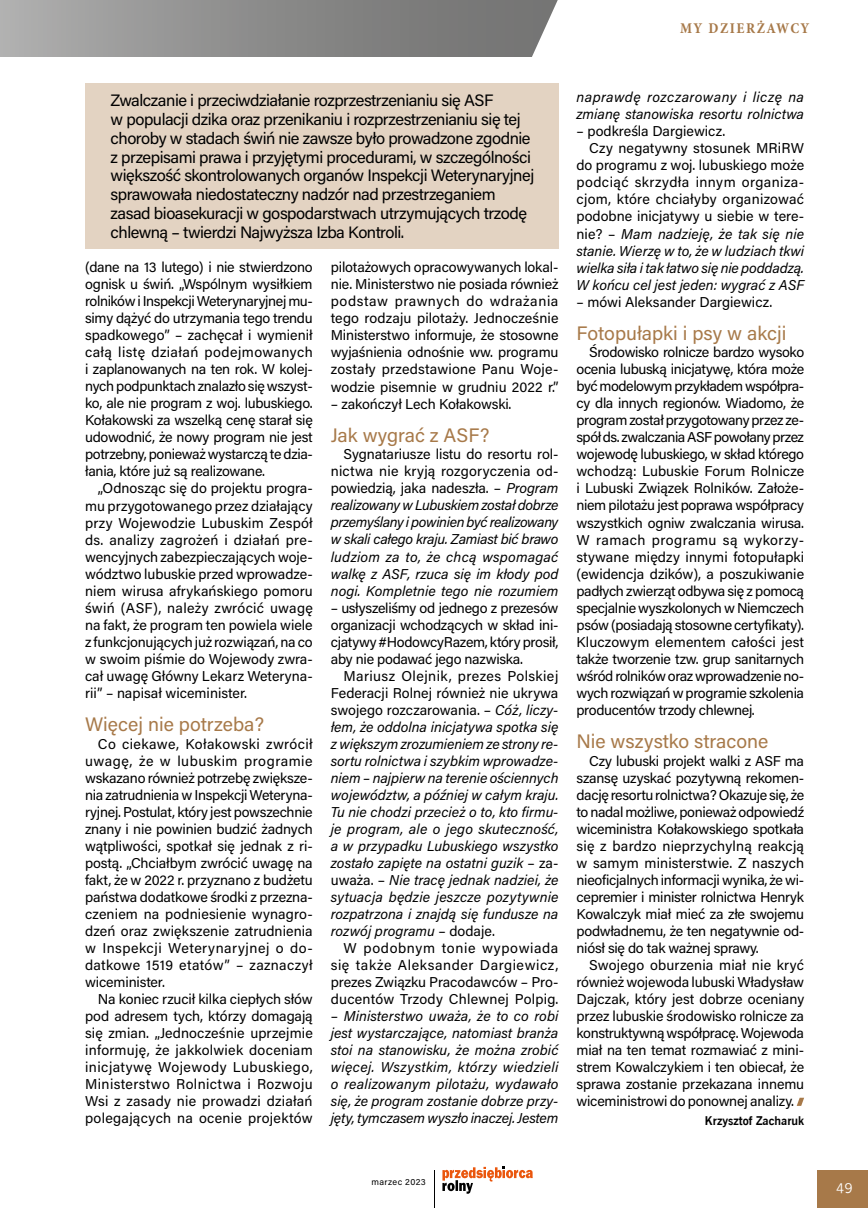
<style>
.page{position:relative;width:868px;height:1208px;background:#fff}
.page>*{position:absolute;margin:0;border:0;box-sizing:border-box;transform-origin:0 0}
.t1{font:19.5px "Acumin Pro";color:#a77949}
.t2{font:16.5px/18.8px "Acumin Pro";letter-spacing:-.03em;color:#000}
.t3{font:700 condensed 15px "Minion Pro";letter-spacing:.1em;color:#a77949}
.t4{font:14.25px/17px "Acumin Pro";letter-spacing:-.005em;color:#000;text-align:justify}
.t5{font:italic 14.25px/17px "Acumin Pro";color:#000;text-align:justify}
.t6{font:14.25px "Acumin Pro";letter-spacing:.015em;color:#000}
.t7{font:14.25px "Acumin Pro";letter-spacing:.03em;color:#000}
.t8{font:13.5px "News Goth EU";color:#fff}
.t9{font:700 12px "News Goth EU";color:#000}
.t10{font:9px "Acumin Pro";letter-spacing:.04em;color:#000}
.t11{font:1.95px/2.4px "Verdana";color:#000}
.s1{font-style:normal}
</style>
<div class="page">
<svg style="left:1px;top:0;width:530px;height:56px;background:#8d8d8c"></svg>
<div style="left:817px;top:1170px;width:50px;height:38px;background:#a77949"></div>
<hr style="left:0;top:0;width:1px;height:56px;background:#b2b2b2">
<svg style="left:531px;top:0;width:27px;height:57px"></svg>
<svg style="left:442px;top:1166px;width:90px;height:27px"></svg>
<hr style="left:433px;top:1170px;width:1px;height:38px;background:#000">
<svg style="left:796px;top:1097px;width:8px;height:9px"></svg>
<div style="left:85px;top:83px;width:473px;height:166px;background:#e3d3c2"></div>
<p class="t3" style="left:680px;top:17px;width:131px">MY DZIERŻAWCY</p>
<p class="t2" style="left:111px;top:90px;width:425px">Zwalczanie i przeciwdziałanie rozprzestrzenianiu się ASF<br>w populacji dzika oraz przenikaniu i rozprzestrzenianiu się tej choroby w stadach świń nie zawsze było prowadzone zgodnie z przepisami prawa i przyjętymi procedurami, w szczególności większość skontrolowanych organów Inspekcji Weterynaryjnej sprawowała niedostateczny nadzór nad przestrzeganiem zasad bioasekuracji w gospodarstwach utrzymujących trzodę chlewną – twierdzi Najwyższa Izba Kontroli.</p>
<p class="t4" style="left:85px;top:258px;width:229px">(dane na 13 lutego) i nie stwierdzono ognisk u świń. „Wspólnym wysiłkiem rolników i Inspekcji Weterynaryjnej mu&shy;simy dążyć do utrzymania tego trendu spadkowego” – zachęcał i wymienił całą listę działań podejmowanych i zaplanowanych na ten rok. W kolej&shy;nych podpunktach znalazło się wszyst&shy;ko, ale nie program z woj. lubuskiego.<br>Kołakowski za wszelką cenę starał się udowodnić, że nowy program nie jest potrzebny, ponieważ wystarczą te dzia&shy;łania, które już są realizowane.</p>
<p class="t4" style="left:85px;top:479px;width:229px;text-indent:13px">„Odnosząc się do projektu progra&shy;mu przygotowanego przez działający przy Wojewodzie Lubuskim Zespół ds. analizy zagrożeń i działań pre&shy;wencyjnych zabezpieczających woje&shy;wództwo lubuskie przed wprowadze&shy;niem wirusa afrykańskiego pomoru świń (ASF), należy zwrócić uwagę na fakt, że program ten powiela wiele z funkcjonujących już rozwiązań, na co w swoim piśmie do Wojewody zwra&shy;cał uwagę Główny Lekarz Weteryna&shy;rii” – napisał wiceminister.</p>
<h1 class="t1" style="left:85px;top:711px;width:180px">Więcej nie potrzeba?</h1>
<p class="t4" style="left:85px;top:734px;width:229px;text-indent:13px">Co ciekawe, Kołakowski zwrócił uwagę, że w lubuskim programie wskazano również potrzebę zwiększe&shy;nia zatrudnienia w Inspekcji Weteryna&shy;ryjnej. Postulat, który jest powszechnie znany i nie powinien budzić żadnych wątpliwości, spotkał się jednak z ri&shy;postą. „Chciałbym zwrócić uwagę na fakt, że w 2022 r. przyznano z budżetu państwa dodatkowe środki z przezna&shy;czeniem na podniesienie wynagro&shy;dzeń oraz zwiększenie zatrudnienia w Inspekcji Weterynaryjnej o do&shy;datkowe 1519 etatów” – zaznaczył wiceminister.</p>
<p class="t4" style="left:85px;top:990px;width:229px;text-indent:13px">Na koniec rzucił kilka ciepłych słów pod adresem tych, którzy domagają się zmian. „Jednocześnie uprzejmie informuję, że jakkolwiek doceniam inicjatywę Wojewody Lubuskiego, Ministerstwo Rolnictwa i Rozwoju Wsi z zasady nie prowadzi działań polegających na ocenie projektów</p>
<p class="t4" style="left:331px;top:258px;width:229px">pilotażowych opracowywanych lokal&shy;nie. Ministerstwo nie posiada również podstaw prawnych do wdrażania tego rodzaju pilotaży. Jednocześnie Ministerstwo informuje, że stosowne wyjaśnienia odnośnie ww. programu zostały przedstawione Panu Woje&shy;wodzie pisemnie w grudniu 2022 r.”</p>
<p class="t4" style="left:331px;top:394px;width:182px">– zakończył Lech Kołakowski.</p>
<h1 class="t1" style="left:331px;top:421px;width:160px">Jak wygrać z ASF?</h1>
<p class="t5" style="left:331px;top:445px;width:229px;text-indent:13px"><span class="s1">Sygnatariusze listu do resortu rol&shy;nictwa nie kryją rozgoryczenia od&shy;powiedzią, jaka nadeszła. –</span> Program realizowany w Lubuskiem został dobrze przemyślany i powinien być realizowany w skali całego kraju. Zamiast bić brawo ludziom za to, że chcą wspomagać walkę z ASF, rzuca się im kłody pod nogi. Kompletnie tego nie rozumiem</p>
<p class="t4" style="left:331px;top:598px;width:229px">– usłyszeliśmy od jednego z prezesów organizacji wchodzących w skład ini&shy;cjatywy #HodowcyRazem, który prosił, aby nie podawać jego nazwiska.</p>
<p class="t5" style="left:331px;top:666px;width:229px;text-indent:13px"><span class="s1">Mariusz Olejnik, prezes Polskiej Federacji Rolnej również nie ukrywa swojego rozczarowania. –</span> Cóż, liczy&shy;łem, że oddolna inicjatywa spotka się z większym zrozumieniem ze strony re&shy;sortu rolnictwa i szybkim wprowadze&shy;niem – najpierw na terenie ościennych województw, a później w całym kraju.<br>Tu nie chodzi przecież o to, kto firmu&shy;je program, ale o jego skuteczność, a w przypadku Lubuskiego wszystko zostało zapięte na ostatni guzik <span class="s1">– za&shy;uważa. –</span> Nie tracę jednak nadziei, że sytuacja będzie jeszcze pozytywnie rozpatrzona i znajdą się fundusze na rozwój programu <span class="s1">– dodaje.</span></p>
<p class="t4" style="left:331px;top:939px;width:229px;text-indent:13px">W podobnym tonie wypowiada się także Aleksander Dargiewicz, prezes Związku Pracodawców – Pro&shy;ducentów Trzody Chlewnej Polpig.</p>
<p class="t5" style="left:331px;top:1007px;width:229px"><span class="s1">–</span> Ministerstwo uważa, że to co robi jest wystarczające, natomiast branża stoi na stanowisku, że można zrobić więcej. Wszystkim, którzy wiedzieli o realizowanym pilotażu, wydawało się, że program zostanie dobrze przy&shy;jęty, tymczasem wyszło inaczej. Jestem</p>
<p class="t11" style="left:449px;top:1117px;width:33px">logo przedsiębiorca rolny wersja podstawowa<br>kolory: czarny i pomarańczowy</p>
<p class="t5" style="left:576px;top:88px;width:229px">naprawdę rozczarowany i liczę na zmianę stanowiska resortu rolnictwa</p>
<p class="t4" style="left:576px;top:122px;width:150px">– podkreśla Dargiewicz.</p>
<p class="t4" style="left:589px;top:139px;width:216px">Czy negatywny stosunek MRiRW</p>
<p class="t4" style="left:576px;top:156px;width:229px">do programu z woj. lubuskiego może</p>
<p class="t7" style="left:576px;top:173px;width:229px">podciąć skrzydła innym organiza-</p>
<p class="t6" style="left:576px;top:190px;width:229px">cjom, które chciałyby organizować</p>
<p class="t4" style="left:576px;top:207px;width:229px">podobne inicjatywy u siebie w tere-</p>
<p class="t5" style="left:576px;top:224px;width:229px"><span class="s1">nie? –</span> Mam nadzieję, że tak się nie</p>
<p class="t5" style="left:576px;top:241px;width:229px">stanie. Wierzę w to, że w ludziach tkwi</p>
<p class="t5" style="left:576px;top:258px;width:229px">wielka siła i tak łatwo się nie poddadzą.</p>
<p class="t5" style="left:576px;top:275px;width:229px">W końcu cel jest jeden: wygrać z ASF</p>
<p class="t4" style="left:576px;top:292px;width:197px">– mówi Aleksander Dargiewicz.</p>
<h1 class="t1" style="left:576px;top:319px;width:211px">Fotopułapki i psy w akcji</h1>
<p class="t4" style="left:576px;top:343px;width:229px;text-indent:13px">Środowisko rolnicze bardzo wysoko ocenia lubuską inicjatywę, która może być modelowym przykładem współpra&shy;cy dla innych regionów. Wiadomo, że program został przygotowany przez ze&shy;spół ds. zwalczania ASF powołany przez wojewodę lubuskiego, w skład którego wchodzą: Lubuskie Forum Rolnicze i Lubuski Związek Rolników. Założe&shy;niem pilotażu jest poprawa współpracy wszystkich ogniw zwalczania wirusa.<br>W ramach programu są wykorzy&shy;stywane między innymi fotopułapki (ewidencja dzików), a poszukiwanie padłych zwierząt odbywa się z pomocą specjalnie wyszkolonych w Niemczech psów (posiadają stosowne certyfikaty).<br>Kluczowym elementem całości jest także tworzenie tzw. grup sanitarnych wśród rolników oraz wprowadzenie no&shy;wych rozwiązań w programie szkolenia producentów trzody chlewnej.</p>
<h1 class="t1" style="left:576px;top:728px;width:193px">Nie wszystko stracone</h1>
<p class="t4" style="left:576px;top:751px;width:229px;text-indent:13px">Czy lubuski projekt walki z ASF ma szansę uzyskać pozytywną rekomen&shy;dację resortu rolnictwa? Okazuje się, że to nadal możliwe, ponieważ odpowiedź wiceministra Kołakowskiego spotkała się z bardzo nieprzychylną reakcją w samym ministerstwie. Z naszych nieoficjalnych informacji wynika, że wi&shy;cepremier i minister rolnictwa Henryk Kowalczyk miał mieć za złe swojemu podwładnemu, że ten negatywnie od&shy;niósł się do tak ważnej sprawy.</p>
<p class="t4" style="left:576px;top:955px;width:229px;text-indent:13px">Swojego oburzenia miał nie kryć również wojewoda lubuski Władysław Dajczak, który jest dobrze oceniany przez lubuskie środowisko rolnicze za konstruktywną współpracę. Wojewoda miał na ten temat rozmawiać z mini&shy;strem Kowalczykiem i ten obiecał, że sprawa zostanie przekazana innemu wiceministrowi do ponownej analizy.</p>
<p class="t9" style="left:704px;top:1113px;width:101px">Krzysztof Zacharuk</p>
<p class="t10" style="left:371px;top:1175px;width:56px">marzec 2023</p>
<p class="t8" style="left:836px;top:1180px;width:18px">49</p>
</div>
